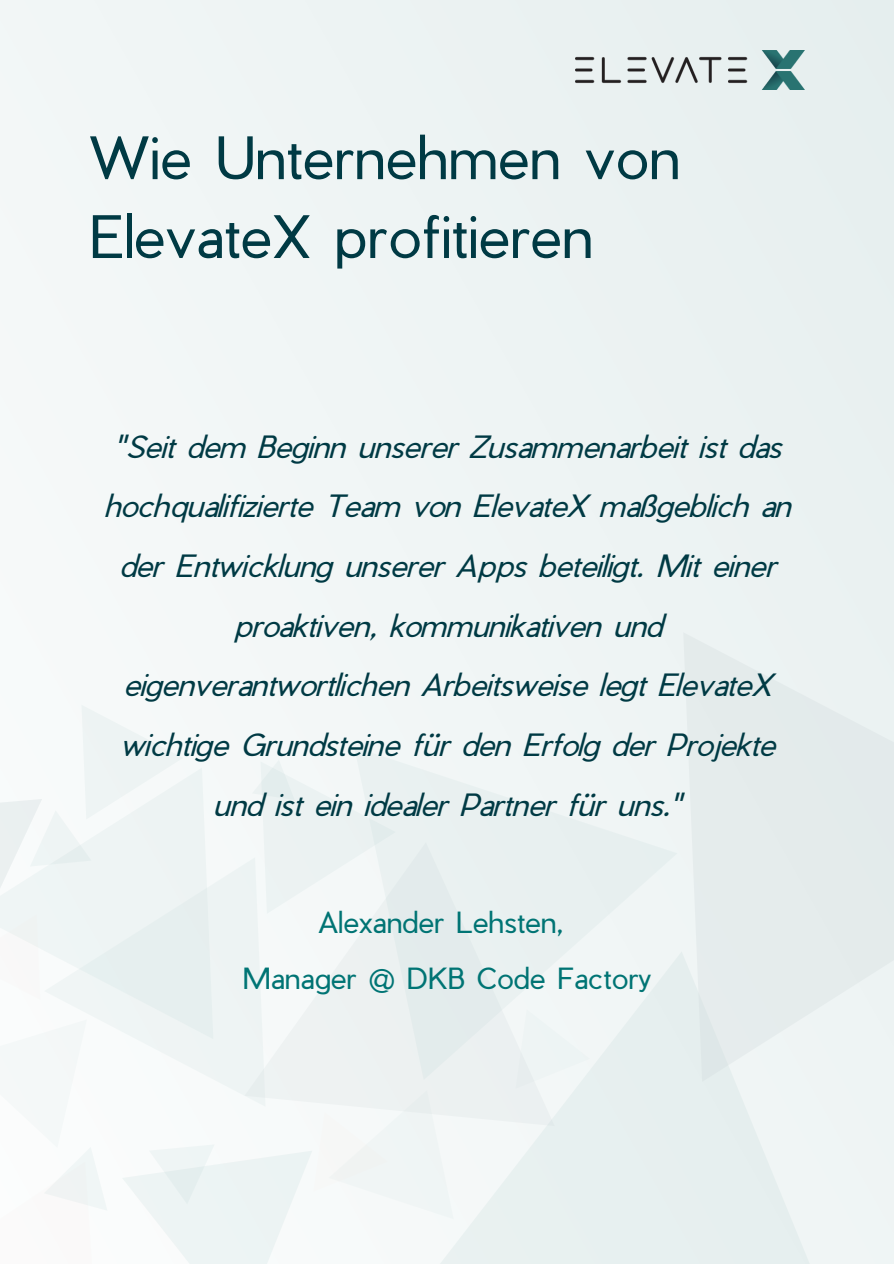
<style>
.page{position:relative;width:894px;height:1264px;background:#fff}
.page>*{position:absolute;margin:0;border:0;box-sizing:border-box;transform-origin:0 0}
.t1{font:300 57px/78.8px "Pier Sans";color:#003a44}
.t2{font:italic 300 30px/59.7px "Pier Sans";color:#003a44;text-align:center}
.t3{font:300 28.5px "Pier Sans";color:#007474}
</style>
<div class="page">
<div style="left:0;top:1px;width:893px;height:1262px;background:#eff4f4"></div>
<svg style="left:684px;top:633px;width:209px;height:449px;fill:#e5ecec"></svg>
<img style="left:575px;top:50px;width:229px;height:39px">
<svg style="left:0;top:768px;width:555px;height:495px"></svg>
<p class="t1" style="left:89px;top:116px;width:592px">Wie Unternehmen von<br>ElevateX profitieren</p>
<p class="t2" style="left:104px;top:415px;width:687px">"Seit dem Beginn unserer Zusammenarbeit ist das hochqualifizierte Team von ElevateX maßgeblich an der Entwicklung unserer Apps beteiligt. Mit einer proaktiven, kommunikativen und eigenverantwortlichen Arbeitsweise legt ElevateX wichtige Grundsteine für den Erfolg der Projekte und ist ein idealer Partner für uns."</p>
<p class="t3" style="left:318px;top:904px;width:247px">Alexander Lehsten,</p>
<p class="t3" style="left:243px;top:960px;width:410px">Manager @ DKB Code Factory</p>
</div>
